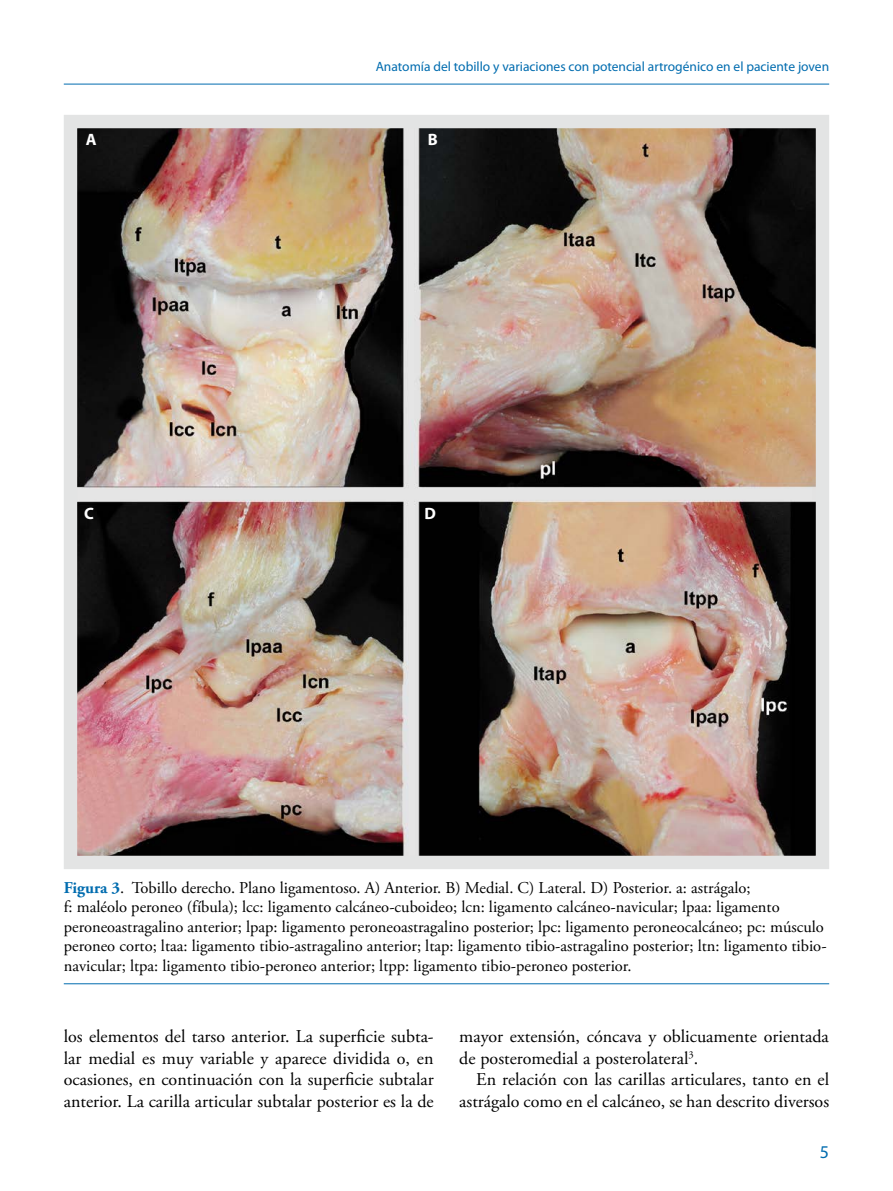
<style>
.page{position:relative;width:893px;height:1191px;background:#fff}
.page>*{position:absolute;margin:0;border:0;box-sizing:border-box;transform-origin:0 0}
.t1{font:18px/21.8px "Adobe Garamond Pro";color:#000;text-align:justify}
.t2{font:18px "Myriad Pro";color:#006caf}
.t3{font:16.5px/19.5px "Adobe Garamond Pro";color:#000}
.t4{font:700 16.5px "Myriad Pro";color:#fff}
.t5{font:13.5px "Myriad Pro";color:#006caf}
.s1{font-weight:700;color:#006caf}
</style>
<div class="page">
<hr style="left:64px;top:84px;width:765px;height:1px;background:#006caf">
<img style="left:78px;top:129px;width:737px;height:726px">
<div style="left:64px;top:115px;width:765px;height:754px;border:13px solid #e3e4e4"></div>
<hr style="left:64px;top:983px;width:765px;height:1px;background:#006caf">
<p class="t4" style="left:86px;top:128px;width:12px">A</p>
<p class="t5" style="left:376px;top:58px;width:455px">Anatomía del tobillo y variaciones con potencial artrogénico en el paciente joven</p>
<p class="t4" style="left:428px;top:128px;width:11px">B</p>
<p class="t4" style="left:84px;top:503px;width:11px">C</p>
<p class="t4" style="left:425px;top:503px;width:13px">D</p>
<p class="t3" style="left:64px;top:878px;width:764px"><span class="s1">Figura 3</span>. Tobillo derecho. Plano ligamentoso. A) Anterior. B) Medial. C) Lateral. D) Posterior. a: astrágalo;<br>f: maléolo peroneo (fíbula); lcc: ligamento calcáneo-cuboideo; lcn: ligamento calcáneo-navicular; lpaa: ligamento peroneoastragalino anterior; lpap: ligamento peroneoastragalino posterior; lpc: ligamento peroneocalcáneo; pc: músculo peroneo corto; ltaa: ligamento tibio-astragalino anterior; ltap: ligamento tibio-astragalino posterior; ltn: ligamento tibio&shy;navicular; ltpa: ligamento tibio-peroneo anterior; ltpp: ligamento tibio-peroneo posterior.</p>
<p class="t1" style="left:64px;top:1026px;width:371px">los elementos del tarso anterior. La superficie subta&shy;lar medial es muy variable y aparece dividida o, en ocasiones, en continuación con la superficie subtalar anterior. La carilla articular subtalar posterior es la de</p>
<p class="t1" style="left:459px;top:1026px;width:371px">mayor extensión, cóncava y oblicuamente orientada de posteromedial a posterolateral<sup>3</sup>.</p>
<p class="t1" style="left:459px;top:1069px;width:371px;text-align:right">En relación con las carillas articulares, tanto en el astrágalo como en el calcáneo, se han descrito diversos</p>
<p class="t2" style="left:820px;top:1140px;width:11px">5</p>
</div>
